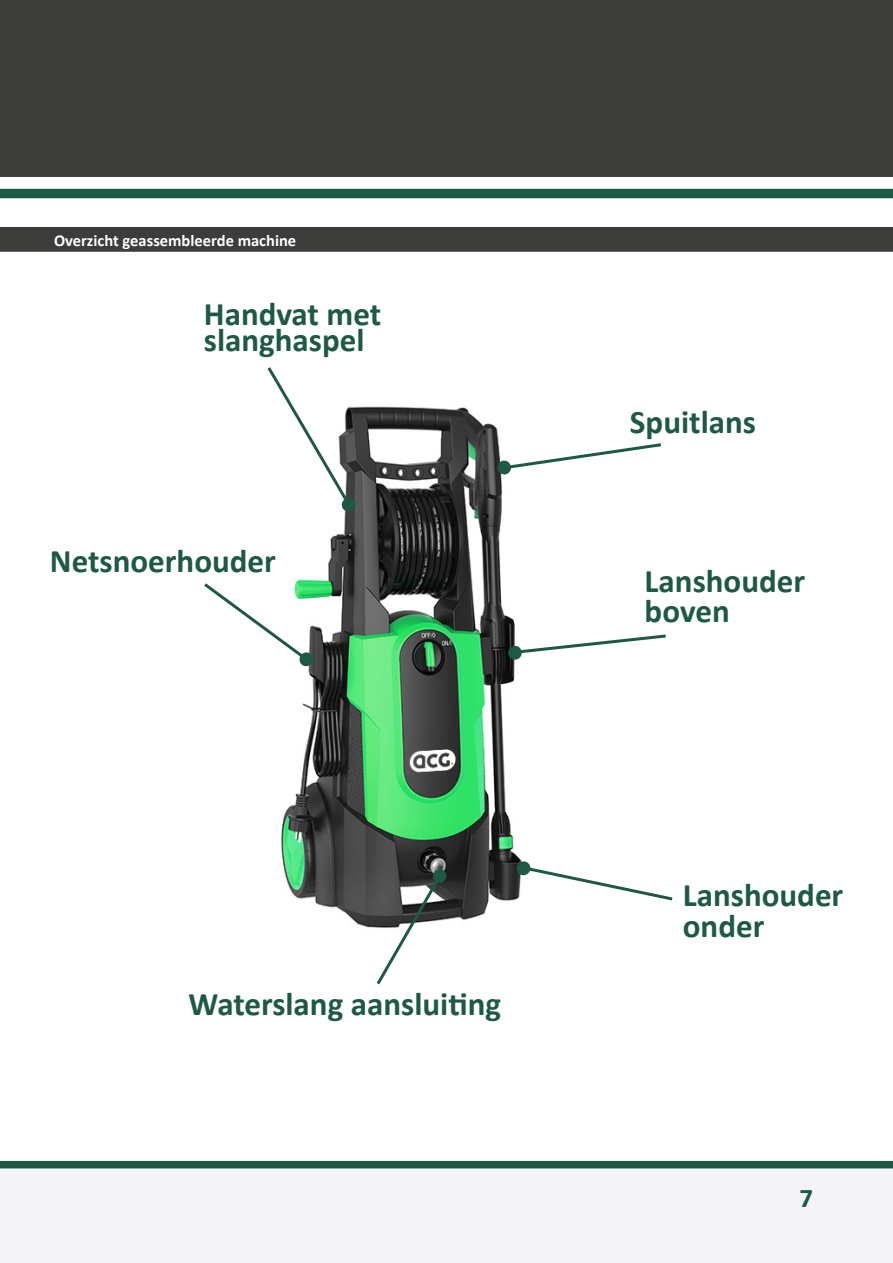
<style>
.page{position:relative;width:893px;height:1263px;background:#fff}
.page>*{position:absolute;margin:0;border:0;box-sizing:border-box;transform-origin:0 0}
.t1{font:700 33px/25.5px "Calibri";color:#1e5945}
.t2{font:700 27px "Calibri";color:#1e5945}
.t3{font:700 16.5px "Calibri";color:#fff}
</style>
<div class="page">
<svg style="left:0;top:1161px;width:893px;height:102px"></svg>
<div style="left:0;top:0;width:893px;height:177px;background:#3c3c3b"></div>
<div style="left:0;top:189px;width:893px;height:9px;background:#1e5945"></div>
<div style="left:1px;top:228px;width:891px;height:23px;background:#3c3c3b"></div>
<div style="left:0;top:227px;width:893px;height:25px;border:2px solid #3c3c3b"></div>
<svg style="left:0;top:227px;width:1px;height:25px"></svg>
<img style="left:281px;top:406px;width:240px;height:522px">
<svg style="left:267px;top:367px;width:91px;height:145px"></svg>
<svg style="left:516px;top:633px;width:150px;height:20px"></svg>
<div style="left:510px;top:647px;width:10px;height:11px;background:#1e5945;border-radius:50%"></div>
<div style="left:508px;top:646px;width:14px;height:14px;border:3px solid #1e5945;border-radius:50%"></div>
<svg style="left:374px;top:869px;width:73px;height:116px"></svg>
<svg style="left:204px;top:580px;width:112px;height:88px"></svg>
<svg style="left:498px;top:441px;width:163px;height:34px"></svg>
<svg style="left:514px;top:859px;width:159px;height:43px"></svg>
<p class="t3" style="left:54px;top:228px;width:244px">Overzicht geassembleerde machine</p>
<p class="t1" style="left:204px;top:304px;width:179px">Handvat met slanghaspel</p>
<p class="t1" style="left:50px;top:548px;width:227px">Netsnoerhouder</p>
<p class="t1" style="left:189px;top:991px;width:314px">Waterslang aansluiting</p>
<p class="t1" style="left:630px;top:409px;width:128px">Spuitlans</p>
<p class="t1" style="left:645px;top:565px;width:162px;line-height:30px">Lanshouder boven</p>
<p class="t1" style="left:683px;top:878px;width:162px;line-height:31.5px">Lanshouder onder</p>
<p class="t2" style="left:799px;top:1188px;width:15px">7</p>
</div>
